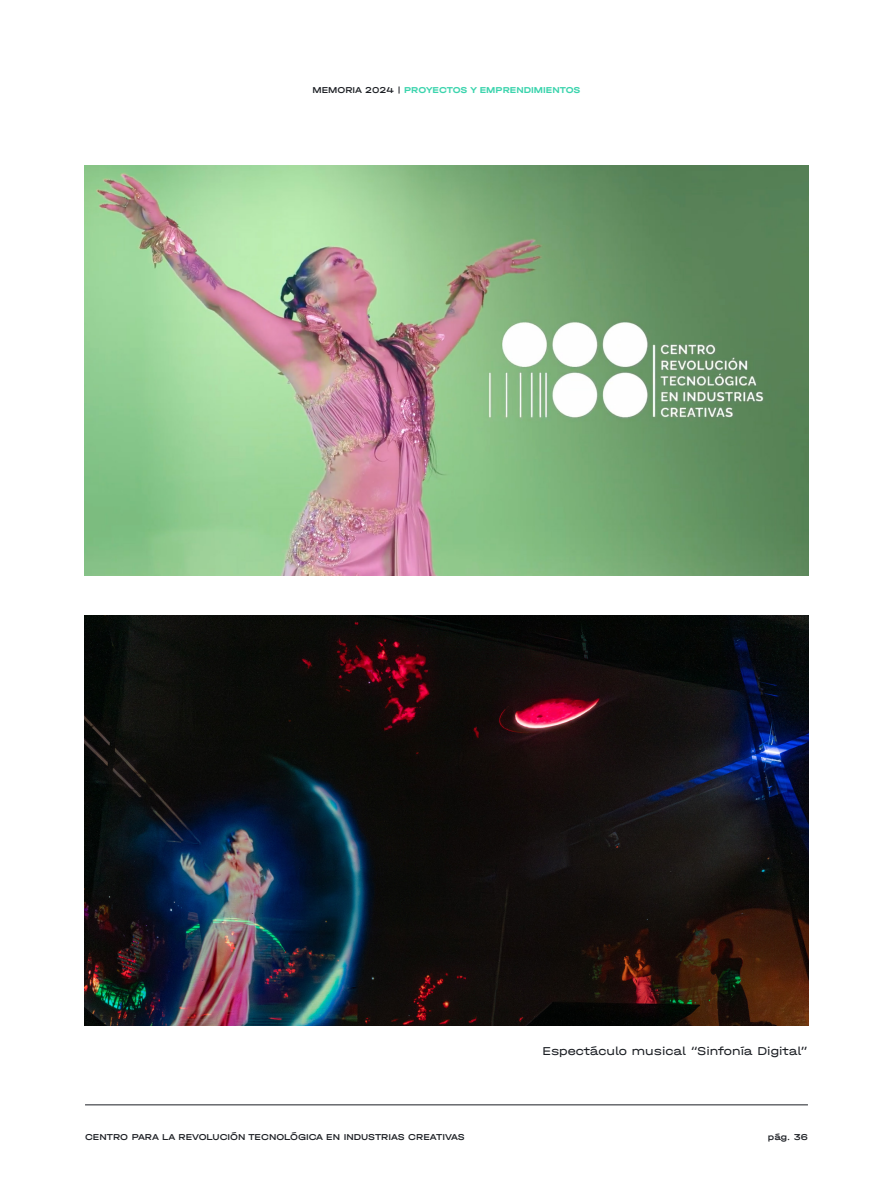
<style>
.page{position:relative;width:893px;height:1191px;background:#fff}
.page>*{position:absolute;margin:0;border:0;box-sizing:border-box;transform-origin:0 0}
.t1{font:12px "Halvar Breit";color:#1c1f24}
.t2{font:500 9px "Halvar Breit";color:#1c1f24}
.t3{font:700 9px "Halvar Breit";color:#3bd4ad}
.s1{font-weight:500;color:#1c1f24}
</style>
<div class="page">
<hr style="left:85px;top:1104px;width:723px;height:1px;background:#1c1f24">
<img style="left:85px;top:166px;width:723px;height:409px">
<img style="left:85px;top:615px;width:723px;height:410px">
<p class="t3" style="left:312px;top:84px;width:270px"><span class="s1">MEMORIA 2024 |</span> PROYECTOS Y EMPRENDIMIENTOS</p>
<h1 class="t1" style="left:542px;top:1043px;width:267px">Espectáculo musical “Sinfonía Digital”</h1>
<p class="t2" style="left:85px;top:1131px;width:381px">CENTRO PARA LA REVOLUCIÓN TECNOLÓGICA EN INDUSTRIAS CREATIVAS</p>
<p class="t2" style="left:768px;top:1131px;width:42px">pág. 36</p>
</div>
